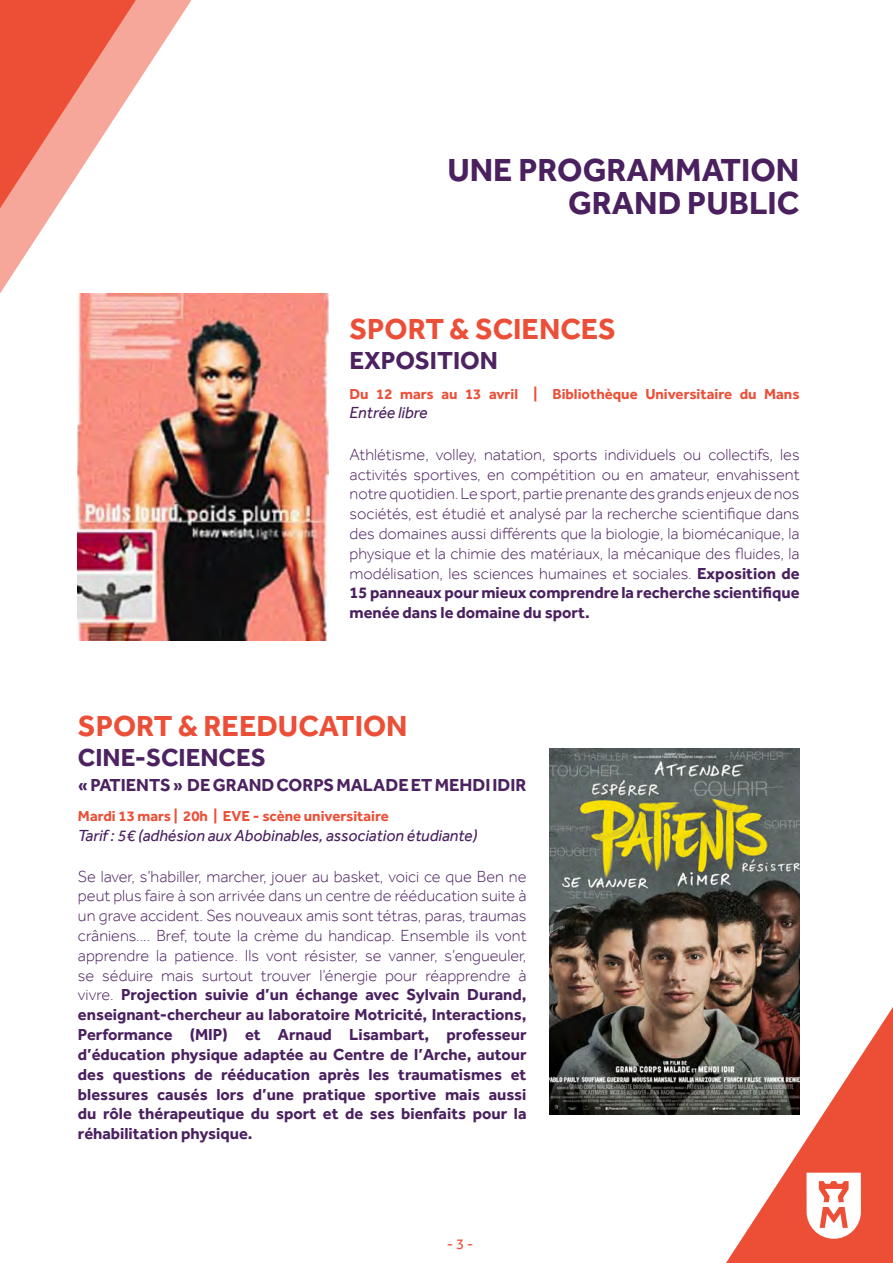
<style>
.page{position:relative;width:893px;height:1263px;background:#fff}
.page>*{position:absolute;margin:0;border:0;box-sizing:border-box;transform-origin:0 0}
.t1{font:700 33px/33px "Effra";color:#4a205f;text-align:right}
.t2{font:700 30px "Effra";color:#ec4f38}
.t3{font:700 25.5px "Effra";color:#4c2261}
.t4{font:700 18px "Effra";color:#4c2261}
.t5{font:700 16.5px/19.8px "Effra";color:#4a205f;text-align:justify}
.t6{font:300 16.5px/19.8px "Effra";color:#4a205f;text-align:justify}
.t7{font:italic 16.5px "Effra";color:#4a205f}
.t8{font:700 15px "Effra";color:#ec4f38}
.t9{font:15px "Effra";color:#ed4f36}
.s1{font-weight:700}
.s2{font-weight:300}
</style>
<div class="page">
<svg style="left:0;top:0;width:206px;height:312px"></svg>
<svg style="left:0;top:0;width:149px;height:240px"></svg>
<svg style="left:703px;top:1007px;width:190px;height:256px;fill:#ed4f36"></svg>
<svg style="left:806px;top:1173px;width:55px;height:66px"></svg>
<img style="left:78px;top:294px;width:251px;height:346px">
<img style="left:549px;top:749px;width:251px;height:365px">
<p class="t1" style="left:447px;top:153px;width:353px">UNE PROGRAMMATION<br>GRAND PUBLIC</p>
<p class="t2" style="left:350px;top:311px;width:268px">SPORT &amp; SCIENCES</p>
<p class="t3" style="left:350px;top:345px;width:150px">EXPOSITION</p>
<p class="t8" style="left:350px;top:385px;width:452px">Du 12 mars au 13 avril | Bibliothèque Universitaire du Mans</p>
<p class="t7" style="left:350px;top:403px;width:80px">Entrée libre</p>
<p class="t6" style="left:350px;top:444px;width:452px">Athlétisme, volley, natation, sports individuels ou collectifs, les activités sportives, en compétition ou en amateur, envahissent notre quotidien. Le sport, partie prenante des grands enjeux de nos sociétés, est étudié et analysé par la recherche scientifique dans des domaines aussi différents que la biologie, la biomécanique, la physique et la chimie des matériaux, la mécanique des fluides, la modélisation, les sciences humaines et sociales. <span class="s1">Exposition de 15 panneaux pour mieux comprendre la recherche scientifique menée dans le domaine du sport.</span></p>
<p class="t2" style="left:78px;top:707px;width:331px">SPORT &amp; REEDUCATION</p>
<p class="t3" style="left:78px;top:742px;width:189px">CINE-SCIENCES</p>
<p class="t4" style="left:78px;top:774px;width:450px">« PATIENTS » DE GRAND CORPS MALADE ET MEHDI IDIR</p>
<p class="t8" style="left:78px;top:807px;width:312px">Mardi 13 mars | 20h | EVE - scène universitaire</p>
<p class="t7" style="left:78px;top:825px;width:401px">Tarif : 5€ (adhésion aux Abobinables, association étudiante)</p>
<p class="t5" style="left:78px;top:866px;width:450px"><span class="s2">Se laver, s’habiller, marcher, jouer au basket, voici ce que Ben ne peut plus faire à son arrivée dans un centre de rééducation suite à un grave accident. Ses nouveaux amis sont tétras, paras, traumas crâniens.... Bref, toute la crème du handicap. Ensemble ils vont apprendre la patience. Ils vont résister, se vanner, s’engueuler, se séduire mais surtout trouver l’énergie pour réapprendre à vivre.</span> Projection suivie d’un échange avec Sylvain Durand, enseignant-chercheur au laboratoire Motricité, Interactions, Performance (MIP) et Arnaud Lisambart, professeur d’éducation physique adaptée au Centre de l’Arche, autour des questions de rééducation après les traumatismes et blessures causés lors d’une pratique sportive mais aussi du rôle thérapeutique du sport et de ses bienfaits pour la réhabilitation physique.</p>
<p class="t9" style="left:447px;top:1235px;width:28px">- 3 -</p>
</div>
